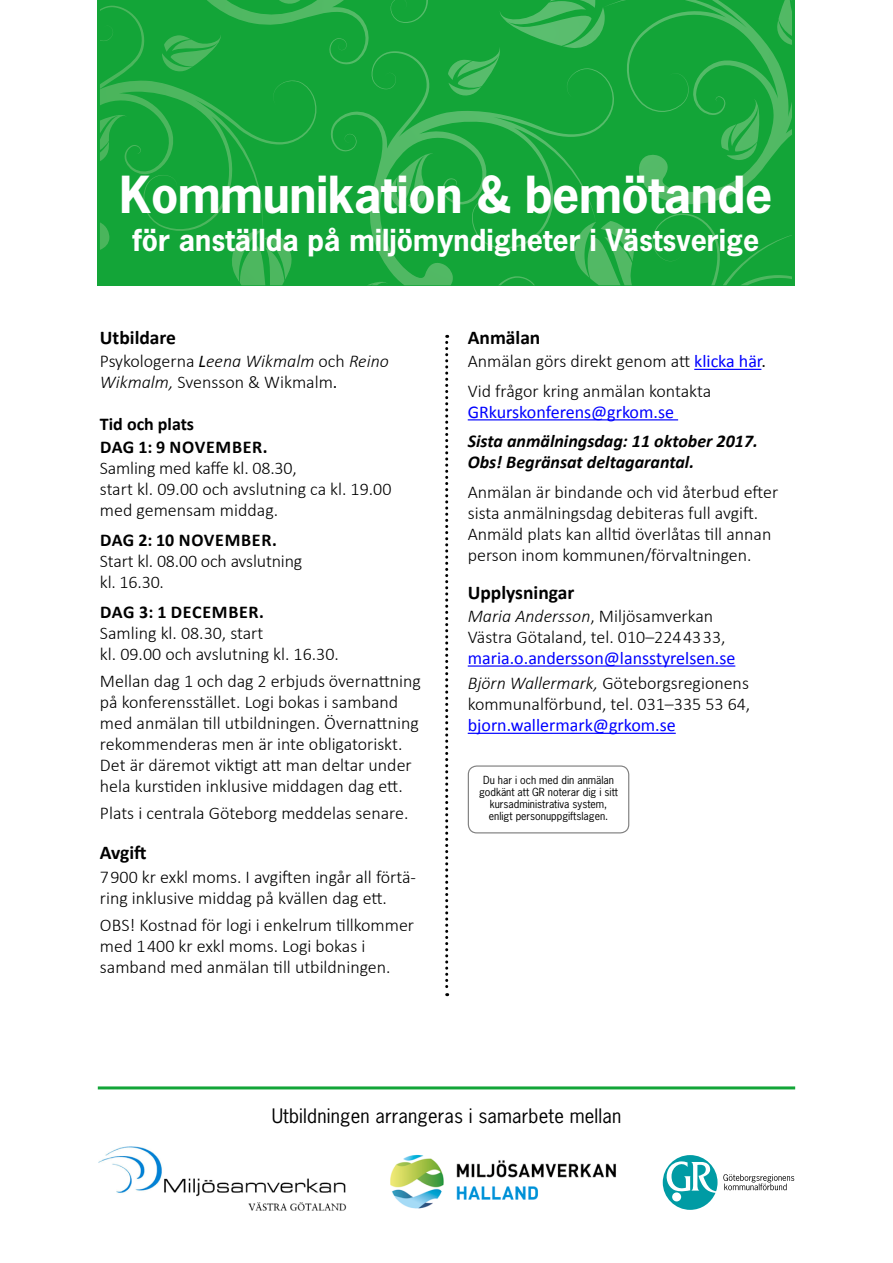
<style>
.page{position:relative;width:893px;height:1263px;background:#fff}
.page>*{position:absolute;margin:0;border:0;box-sizing:border-box;transform-origin:0 0}
.t1{font:700 48px "News Gothic";letter-spacing:-.01em;color:#fff}
.t2{font:700 28.5px "News Gothic";color:#fff}
.t3{font:700 19.5px "Calibri";color:#000}
.t4{font:18.75px "News Gothic";letter-spacing:.01em;color:#000}
.t5{font:300 18px/21px "Calibri";color:#000}
.t6{font:18px/25.2px "Calibri";color:#00f}
.t7{font:italic 700 18px/21px "Calibri";color:#000}
.t8{font:700 18px "Calibri";letter-spacing:.035em;color:#000}
.t9{font:700 18px/23.1px "Calibri";letter-spacing:.005em;color:#000}
.t10{font:10.5px/12px "News Gothic";color:#000;text-align:center}
.s1{font-weight:400;font-style:italic}
.s2{font-style:italic}
.s3{font-weight:400}
.s4{font-weight:400;color:#00f}
.s5{font-weight:300;font-style:italic;color:#000}
.s6{font-weight:300;color:#000}
</style>
<div class="page">
<svg style="left:445px;top:335px;width:3px;height:661px"></svg>
<hr style="left:694px;top:369px;width:67px;height:1px;background:#00f">
<hr style="left:468px;top:419px;width:210px;height:1px;background:#00f">
<hr style="left:468px;top:665px;width:267px;height:2px;background:#00f">
<hr style="left:468px;top:733px;width:208px;height:1px;background:#00f">
<div style="left:468px;top:765px;width:161px;height:68px;border:1px solid #000;border-radius:9px"></div>
<hr style="left:98px;top:1086px;width:697px;height:3px;background:#13a538">
<svg style="left:723px;top:1174px;width:71px;height:16px"></svg>
<svg style="left:663px;top:1155px;width:54px;height:55px"></svg>
<img style="left:98px;top:1146px;width:249px;height:65px">
<img style="left:390px;top:1155px;width:226px;height:54px">
<svg style="left:98px;top:0;width:697px;height:285px;fill:#13a538"></svg>
<svg style="left:563px;top:0;width:229px;height:205px"></svg>
<h1 class="t1" style="left:120px;top:163px;width:654px">Kommunikation &amp; bemötande</h1>
<h2 class="t2" style="left:133px;top:221px;width:628px">för anställda på miljömyndigheter i Västsverige</h2>
<p class="t3" style="left:100px;top:325px;width:78px">Utbildare</p>
<p class="t5" style="left:100px;top:351px;width:290px">Psykologerna <span class="s1">L</span><span class="s2">eena Wikmalm</span> och <span class="s2">Reino<br>Wikmalm,</span> Svensson &amp; Wikmalm<span class="s3">.</span></p>
<p class="t9" style="left:100px;top:413px;width:169px">Tid och plats<br>DAG 1: 9 NOVEMBER.</p>
<p class="t5" style="left:100px;top:458px;width:293px">Samling med kaffe kl. 08.30,<br>start kl. 09.00 och avslutning ca kl. 19.00 med gemensam middag.</p>
<p class="t8" style="left:100px;top:528px;width:178px">DAG 2: 10 NOVEMBER.</p>
<p class="t5" style="left:100px;top:550px;width:204px">Start kl. 08.00 och avslutning kl. 16.30.</p>
<p class="t8" style="left:100px;top:600px;width:165px">DAG 3: 1 DECEMBER.</p>
<p class="t5" style="left:100px;top:622px;width:240px">Samling kl. 08.30, start<br>kl. 09.00 och avslutning kl. 16.30.</p>
<p class="t5" style="left:100px;top:670px;width:323px">Mellan dag 1 och dag 2 erbjuds övernattning på konferensstället. Logi bokas i samband med anmälan till utbildningen. Övernattning rekommenderas men är inte obligatoriskt.<br>Det är däremot viktigt att man deltar under hela kurstiden inklusive middagen dag ett.</p>
<p class="t5" style="left:100px;top:803px;width:310px">Plats i centrala Göteborg meddelas senare.</p>
<p class="t3" style="left:100px;top:840px;width:48px">Avgift</p>
<p class="t5" style="left:100px;top:866px;width:318px">7 900 kr exkl moms. I avgiften ingår all förtä&shy;ring inklusive middag på kvällen dag ett.</p>
<p class="t5" style="left:100px;top:914px;width:316px">OBS! Kostnad för logi i enkelrum tillkommer med 1 400 kr exkl moms. Logi bokas i samband med anmälan till utbildningen.</p>
<p class="t3" style="left:468px;top:325px;width:74px">Anmälan</p>
<p class="t5" style="left:468px;top:346px;width:300px;line-height:29.5px">Anmälan görs direkt genom att <span class="s4">klicka här</span><span class="s3">.<br></span>Vid frågor kring anmälan kontakta</p>
<p class="t6" style="left:468px;top:399px;width:208px">GRkurskonferens@grkom.se</p>
<p class="t7" style="left:468px;top:431px;width:292px">Sista anmälningsdag: 11 oktober 2017.<br>Obs! Begränsat deltagarantal.</p>
<p class="t5" style="left:468px;top:481px;width:312px">Anmälan är bindande och vid återbud efter sista anmälningsdag debiteras full avgift.<br>Anmäld plats kan alltid överlåtas till annan person inom kommunen/förvaltningen.</p>
<p class="t3" style="left:468px;top:580px;width:108px">Upplysningar</p>
<p class="t5" style="left:468px;top:605px;width:259px"><span class="s2">Maria Andersson</span>, Miljösamverkan<br>Västra Götaland, tel. 010–224 43 33,</p>
<p class="t6" style="left:468px;top:645px;width:283px">maria.o.andersson@lansstyrelsen.se<br><span class="s5">Björn Wallermark,</span> <span class="s6">Göteborgsregionens</span></p>
<p class="t5" style="left:468px;top:694px;width:284px">kommunalförbund, tel. 031–335 53 64,</p>
<p class="t6" style="left:468px;top:713px;width:209px">bjorn.wallermark@grkom.se</p>
<p class="t10" style="left:479px;top:774px;width:141px">Du har i och med din anmälan godkänt att GR noterar dig i sitt kursadministrativa system, enligt personuppgiftslagen.</p>
<p class="t4" style="left:272px;top:1104px;width:351px">Utbildningen arrangeras i samarbete mellan</p>
</div>
